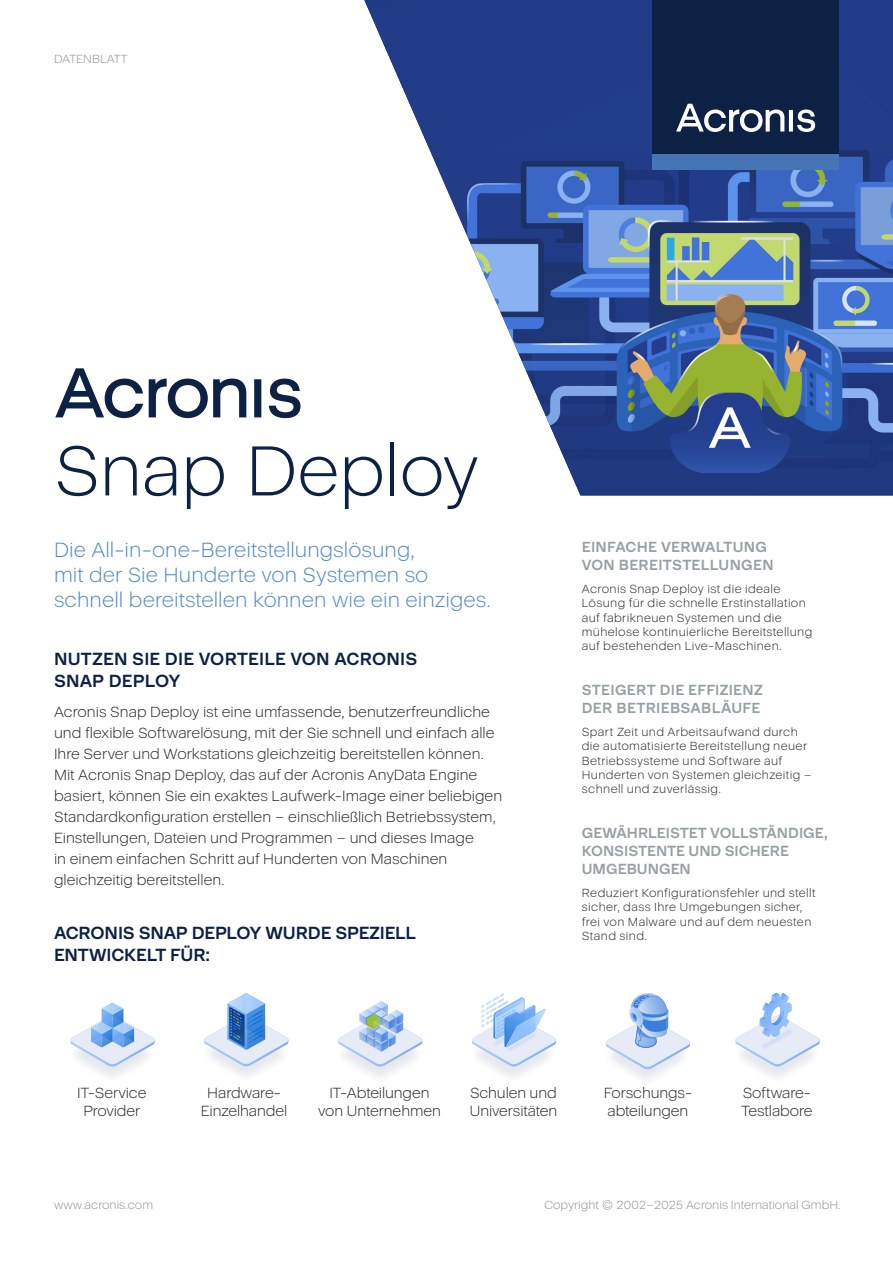
<style>
.page{position:relative;width:893px;height:1263px;background:#fff}
.page>*{position:absolute;margin:0;border:0;box-sizing:border-box;transform-origin:0 0}
.body_text{font:300 72.15px "Acronis Cyber";letter-spacing:-.005em;color:#0c2144}
.body_text-2{font:300 21px/25.2px "Acronis Cyber";letter-spacing:.005em;color:#4b89c8}
.body_text-3{font:700 18px/21.6px "Acronis Cyber";letter-spacing:-.005em;color:#0c2144}
.body_text-4{font:300 15px/21px "Acronis Cyber";color:#231f20}
.body_text-5{font:700 15px/18px "Acronis Cyber";letter-spacing:.01em;color:#96a0a4}
.body_text-6{font:300 12px/14.4px "Acronis Cyber";letter-spacing:.03em;color:#231f20}
.t1{font:12px "Acronis Cyber VF";color:#908f88}
</style>
<div class="page">
<svg style="left:605px;top:993px;width:85px;height:77px"></svg>
<img style="left:364px;top:0;width:529px;height:495px">
<div style="left:653px;top:0;width:186px;height:154px;background:#0c2144"></div>
<div style="left:653px;top:154px;width:186px;height:15px;background:#4575b5"></div>
<svg style="left:676px;top:104px;width:139px;height:28px"></svg>
<svg style="left:471px;top:993px;width:86px;height:74px"></svg>
<svg style="left:70px;top:1003px;width:85px;height:64px"></svg>
<svg style="left:338px;top:1001px;width:85px;height:66px"></svg>
<svg style="left:204px;top:993px;width:85px;height:74px"></svg>
<svg style="left:735px;top:993px;width:85px;height:74px"></svg>
<p class="t1" style="left:54px;top:52px;width:75px">DATENBLATT</p>
<p class="body_text" style="left:54px;top:349px;width:251px">ጷ</p>
<p class="body_text" style="left:54px;top:427px;width:426px">Snap Deploy</p>
<p class="body_text-2" style="left:54px;top:537px;width:439px">Die All-in-one-Bereitstellungslösung,<br>mit der Sie Hunderte von Systemen so schnell bereitstellen können wie ein einziges.</p>
<p class="body_text-3" style="left:54px;top:648px;width:365px">NUTZEN SIE DIE VORTEILE VON ACRONIS<br>SNAP DEPLOY</p>
<p class="body_text-4" style="left:54px;top:702px;width:450px">Acronis Snap Deploy ist eine umfassende, benutzerfreundliche und flexible Softwarelösung, mit der Sie schnell und einfach alle Ihre Server und Workstations gleichzeitig bereitstellen können.<br>Mit Acronis Snap Deploy, das auf der Acronis AnyData Engine basiert, können Sie ein exaktes Laufwerk-Image einer beliebigen Standardkonfiguration erstellen – einschließlich Betriebssystem, Einstellungen, Dateien und Programmen – und dieses Image<br>in einem einfachen Schritt auf Hunderten von Maschinen gleichzeitig bereitstellen.</p>
<p class="body_text-3" style="left:54px;top:922px;width:363px">ACRONIS SNAP DEPLOY WURDE SPEZIELL<br>ENTWICKELT FÜR:</p>
<p class="body_text-5" style="left:582px;top:538px;width:193px">EINFACHE VERWALTUNG<br>VON BEREITSTELLUNGEN</p>
<p class="body_text-6" style="left:582px;top:581px;width:232px">Acronis Snap Deploy ist die ideale Lösung für die schnelle Erstinstallation auf fabrikneuen Systemen und die mühelose kontinuierliche Bereitstellung auf bestehenden Live-Maschinen.</p>
<p class="body_text-5" style="left:582px;top:681px;width:182px">STEIGERT DIE EFFIZIENZ<br>DER BETRIEBSABLÄUFE</p>
<p class="body_text-6" style="left:582px;top:724px;width:231px">Spart Zeit und Arbeitsaufwand durch die automatisierte Bereitstellung neuer Betriebssysteme und Software auf Hunderten von Systemen gleichzeitig – schnell und zuverlässig.</p>
<p class="body_text-5" style="left:582px;top:824px;width:248px">GEWÄHRLEISTET VOLLSTÄNDIGE,<br>KONSISTENTE UND SICHERE<br>UMGEBUNGEN</p>
<p class="body_text-6" style="left:582px;top:885px;width:235px">Reduziert Konfigurationsfehler und stellt sicher, dass Ihre Umgebungen sicher, frei von Malware und auf dem neuesten<br>Stand sind.</p>
<p class="body_text-4" style="left:77px;top:1084px;width:71px;line-height:18px;text-align:center">IT-Service<br>Provider</p>
<p class="body_text-4" style="left:201px;top:1084px;width:88px;line-height:18px;text-align:center">Hardware-<br>Einzelhandel</p>
<p class="body_text-4" style="left:318px;top:1084px;width:124px;line-height:18px;text-align:center">IT-Abteilungen von Unternehmen</p>
<p class="body_text-4" style="left:469px;top:1084px;width:90px;line-height:18px">Schulen und<br>Universitäten</p>
<p class="body_text-4" style="left:741px;top:1084px;width:73px;line-height:18px">Software-<br>Testlabore</p>
<p class="body_text-4" style="left:604px;top:1084px;width:88px;line-height:18px">Forschungs&shy;abteilungen</p>
<p class="t1" style="left:54px;top:1198px;width:101px">www.acronis.com</p>
<p class="t1" style="left:544px;top:1198px;width:298px">Copyright © 2002–2025 Acronis International GmbH.</p>
</div>
